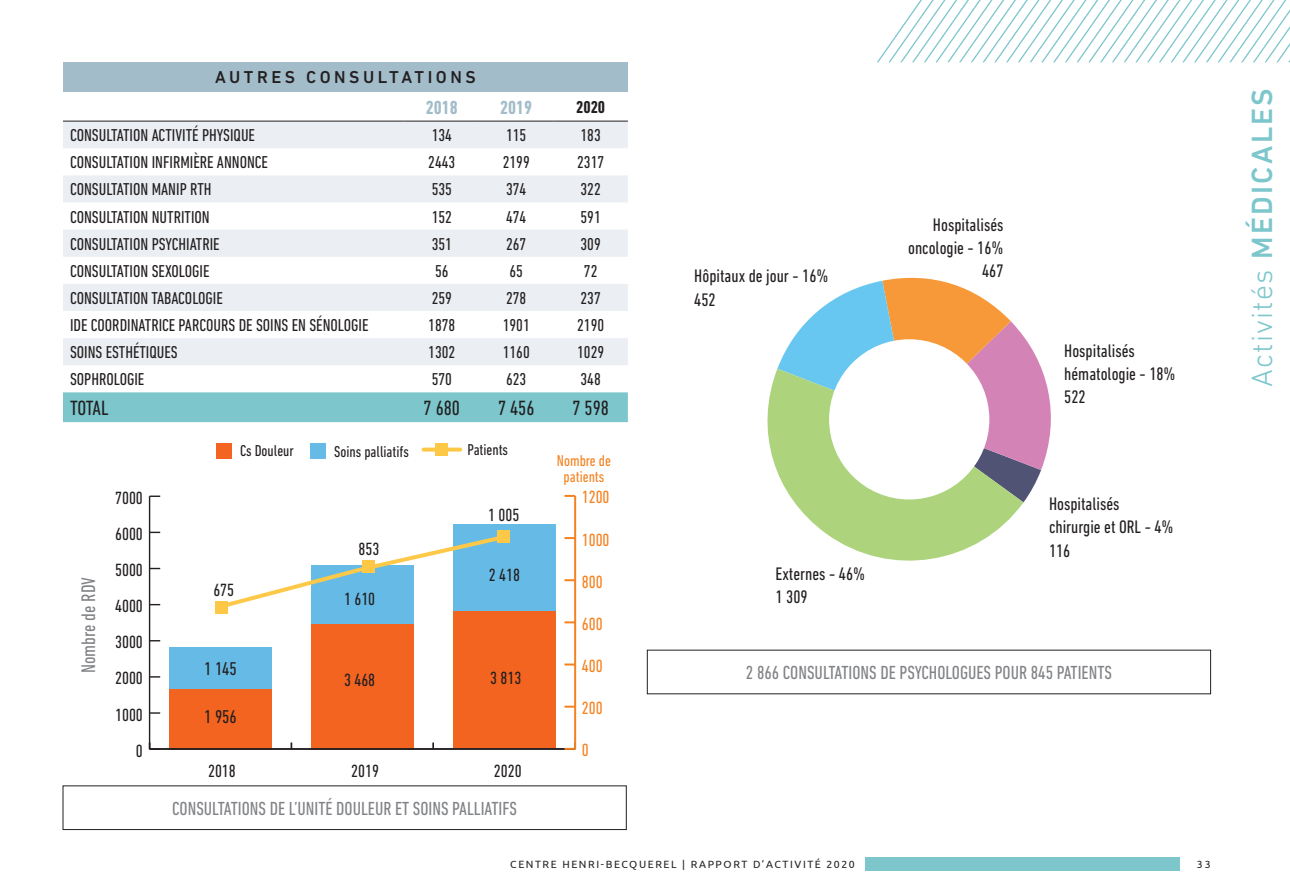
<style>
.page{position:relative;width:1290px;height:893px;background:#fff}
.page>*{position:absolute;margin:0;border:0;box-sizing:border-box;transform-origin:0 0}
.t1{font:300 29.75px "DIN Next LT Pro";letter-spacing:.04em;color:#7cc6cc}
.text_tablo_10_OK_CAP{font:condensed 21px "DIN Next LT Pro";color:#231f20}
.t2{font:condensed 19.95px "DIN Next LT Pro";letter-spacing:-.005em;color:#808285}
.titre_tableau{font:condensed 19.25px "DIN Next LT Pro";color:#808285}
._03-TEXTE_COURANT_TA{font:700 condensed 19.25px "DIN Next LT Pro";color:#a3bcca}
.t3{font:condensed 18.9px "DIN Next LT Pro";color:#231f20}
.t4{font:condensed 18.55px/23.1px "DIN Next LT Pro";color:#231f20}
.t5{font:condensed 18.03px "DIN Next LT Pro";color:#231f20}
.t6{font:condensed 18.03px "DIN Next LT Pro";color:#f58220}
.text_tablo_10_OK_CAP-2{font:condensed 17.5px "DIN Next LT Pro";color:#231f20}
.tétiere_tablo_OK{font:500 17.5px "DIN Next LT Pro";letter-spacing:.2em;color:#231f20}
._03-TEXTE_COURANT_TA-2{font:700 condensed 17.5px "DIN Next LT Pro";color:#231f20}
.t7{font:condensed 15.92px "DIN Next LT Pro";color:#231f20}
.t8{font:condensed 15.92px/15.9px "DIN Next LT Pro";color:#f58220;text-align:center}
.t9{font:10.5px "Ubuntu";letter-spacing:.15em;color:#231f20}
.s1{font-weight:500}
</style>
<div class="page">
<svg style="left:877px;top:0;width:413px;height:63px"></svg>
<div style="left:865px;top:857px;width:314px;height:14px;background:#7cc6cc"></div>
<div style="left:63px;top:62px;width:565px;height:30px;background:#a3bcca"></div>
<svg style="left:63px;top:122px;width:565px;height:243px;fill:#ebeff3"></svg>
<div style="left:63px;top:392px;width:565px;height:30px;background:#7cc6cc"></div>
<hr style="left:63px;top:121px;width:342px;height:1px;background:#231f20">
<hr style="left:405px;top:121px;width:74px;height:1px;background:#231f20">
<hr style="left:479px;top:121px;width:74px;height:1px;background:#231f20">
<hr style="left:553px;top:121px;width:75px;height:1px;background:#231f20">
<svg style="left:777px;top:277px;width:274px;height:225px"></svg>
<svg style="left:767px;top:369px;width:256px;height:192px;fill:#add47d"></svg>
<div style="left:829px;top:339px;width:160px;height:160px;background:#fff;border-radius:50%"></div>
<div style="left:63px;top:785px;width:564px;height:45px;border:1px solid #231f20"></div>
<div style="left:453px;top:524px;width:102px;height:87px;background:#66bbe6"></div>
<div style="left:311px;top:566px;width:102px;height:58px;background:#66bbe6"></div>
<div style="left:169px;top:647px;width:103px;height:42px;background:#66bbe6"></div>
<div style="left:453px;top:611px;width:102px;height:138px;background:#f36421"></div>
<div style="left:311px;top:624px;width:102px;height:125px;background:#f36421"></div>
<div style="left:169px;top:689px;width:103px;height:60px;background:#f36421"></div>
<hr style="left:150px;top:748px;width:425px;height:2px;background:#231f20">
<hr style="left:149px;top:496px;width:1px;height:253px;background:#231f20">
<svg style="left:150px;top:712px;width:10px;height:2px"></svg>
<svg style="left:150px;top:676px;width:10px;height:2px"></svg>
<div style="left:216px;top:443px;width:15px;height:15px;background:#f36421"></div>
<div style="left:310px;top:443px;width:15px;height:16px;background:#66bbe6"></div>
<svg style="left:216px;top:532px;width:293px;height:79px"></svg>
<hr style="left:574px;top:496px;width:2px;height:253px;background:#f58220">
<svg style="left:564px;top:742px;width:12px;height:8px"></svg>
<svg style="left:564px;top:706px;width:10px;height:2px"></svg>
<svg style="left:564px;top:663px;width:11px;height:2px"></svg>
<svg style="left:564px;top:621px;width:11px;height:2px"></svg>
<svg style="left:564px;top:579px;width:10px;height:2px"></svg>
<svg style="left:564px;top:537px;width:10px;height:2px"></svg>
<svg style="left:564px;top:495px;width:11px;height:2px"></svg>
<div style="left:498px;top:530px;width:12px;height:12px;background:#fec847"></div>
<div style="left:362px;top:560px;width:12px;height:12px;background:#fec847"></div>
<div style="left:216px;top:602px;width:12px;height:12px;background:#fec847"></div>
<div style="left:436px;top:444px;width:12px;height:12px;background:#fec847"></div>
<svg style="left:424px;top:448px;width:36px;height:4px"></svg>
<p class="tétiere_tablo_OK" style="left:215px;top:67px;width:262px">AUTRES CONSULTATIONS</p>
<p class="_03-TEXTE_COURANT_TA" style="left:426px;top:96px;width:34px">2018</p>
<p class="_03-TEXTE_COURANT_TA" style="left:500px;top:96px;width:34px">2019</p>
<p class="_03-TEXTE_COURANT_TA-2" style="left:576px;top:97px;width:31px">2020</p>
<p class="text_tablo_10_OK_CAP-2" style="left:70px;top:125px;width:187px">CONSULTATION ACTIVITÉ PHYSIQUE</p>
<p class="text_tablo_10_OK_CAP-2" style="left:432px;top:125px;width:22px">134</p>
<p class="text_tablo_10_OK_CAP-2" style="left:506px;top:125px;width:22px">115</p>
<p class="text_tablo_10_OK_CAP-2" style="left:580px;top:125px;width:22px">183</p>
<p class="text_tablo_10_OK_CAP-2" style="left:70px;top:153px;width:200px">CONSULTATION INFIRMIÈRE ANNONCE</p>
<p class="text_tablo_10_OK_CAP-2" style="left:428px;top:153px;width:29px">2443</p>
<p class="text_tablo_10_OK_CAP-2" style="left:503px;top:153px;width:29px">2199</p>
<p class="text_tablo_10_OK_CAP-2" style="left:577px;top:153px;width:29px">2317</p>
<p class="text_tablo_10_OK_CAP-2" style="left:70px;top:180px;width:143px">CONSULTATION MANIP RTH</p>
<p class="text_tablo_10_OK_CAP-2" style="left:432px;top:180px;width:22px">535</p>
<p class="text_tablo_10_OK_CAP-2" style="left:506px;top:180px;width:22px">374</p>
<p class="text_tablo_10_OK_CAP-2" style="left:580px;top:180px;width:22px">322</p>
<p class="text_tablo_10_OK_CAP-2" style="left:70px;top:207px;width:141px">CONSULTATION NUTRITION</p>
<p class="text_tablo_10_OK_CAP-2" style="left:432px;top:207px;width:22px">152</p>
<p class="text_tablo_10_OK_CAP-2" style="left:506px;top:207px;width:22px">474</p>
<p class="text_tablo_10_OK_CAP-2" style="left:580px;top:207px;width:22px">591</p>
<p class="text_tablo_10_OK_CAP-2" style="left:70px;top:234px;width:151px">CONSULTATION PSYCHIATRIE</p>
<p class="text_tablo_10_OK_CAP-2" style="left:432px;top:234px;width:22px">351</p>
<p class="text_tablo_10_OK_CAP-2" style="left:506px;top:234px;width:22px">267</p>
<p class="text_tablo_10_OK_CAP-2" style="left:580px;top:234px;width:22px">309</p>
<p class="text_tablo_10_OK_CAP-2" style="left:70px;top:261px;width:141px">CONSULTATION SEXOLOGIE</p>
<p class="text_tablo_10_OK_CAP-2" style="left:435px;top:261px;width:15px">56</p>
<p class="text_tablo_10_OK_CAP-2" style="left:509px;top:261px;width:15px">65</p>
<p class="text_tablo_10_OK_CAP-2" style="left:584px;top:261px;width:15px">72</p>
<p class="text_tablo_10_OK_CAP-2" style="left:70px;top:288px;width:154px">CONSULTATION TABACOLOGIE</p>
<p class="text_tablo_10_OK_CAP-2" style="left:432px;top:288px;width:22px">259</p>
<p class="text_tablo_10_OK_CAP-2" style="left:506px;top:288px;width:22px">278</p>
<p class="text_tablo_10_OK_CAP-2" style="left:580px;top:288px;width:22px">237</p>
<p class="text_tablo_10_OK_CAP-2" style="left:70px;top:315px;width:300px">IDE COORDINATRICE PARCOURS DE SOINS EN SÉNOLOGIE</p>
<p class="text_tablo_10_OK_CAP-2" style="left:428px;top:315px;width:29px">1878</p>
<p class="text_tablo_10_OK_CAP-2" style="left:503px;top:315px;width:29px">1901</p>
<p class="text_tablo_10_OK_CAP-2" style="left:577px;top:315px;width:29px">2190</p>
<p class="text_tablo_10_OK_CAP-2" style="left:70px;top:342px;width:109px">SOINS ESTHÉTIQUES</p>
<p class="text_tablo_10_OK_CAP-2" style="left:428px;top:342px;width:29px">1302</p>
<p class="text_tablo_10_OK_CAP-2" style="left:503px;top:342px;width:29px">1160</p>
<p class="text_tablo_10_OK_CAP-2" style="left:577px;top:342px;width:29px">1029</p>
<p class="text_tablo_10_OK_CAP-2" style="left:70px;top:370px;width:76px">SOPHROLOGIE</p>
<p class="text_tablo_10_OK_CAP-2" style="left:432px;top:370px;width:22px">570</p>
<p class="text_tablo_10_OK_CAP-2" style="left:506px;top:370px;width:22px">623</p>
<p class="text_tablo_10_OK_CAP-2" style="left:580px;top:370px;width:22px">348</p>
<p class="text_tablo_10_OK_CAP" style="left:70px;top:396px;width:40px">TOTAL</p>
<p class="text_tablo_10_OK_CAP" style="left:424px;top:396px;width:38px">7 680</p>
<p class="text_tablo_10_OK_CAP" style="left:498px;top:396px;width:38px">7 456</p>
<p class="text_tablo_10_OK_CAP" style="left:572px;top:396px;width:38px">7 598</p>
<p class="t2" style="left:77px;top:673px;width:98px;rotate:-90deg">Nombre de RDV</p>
<p class="t5" style="left:115px;top:487px;width:29px">7000</p>
<p class="t5" style="left:115px;top:524px;width:29px">6000</p>
<p class="t5" style="left:115px;top:560px;width:29px">5000</p>
<p class="t5" style="left:115px;top:596px;width:29px">4000</p>
<p class="t5" style="left:115px;top:632px;width:29px">3000</p>
<p class="t5" style="left:115px;top:668px;width:29px">2000</p>
<p class="t5" style="left:115px;top:704px;width:29px">1000</p>
<p class="t5" style="left:136px;top:740px;width:8px">0</p>
<p class="t7" style="left:240px;top:442px;width:55px">Cs Douleur</p>
<p class="t7" style="left:334px;top:442px;width:76px">Soins palliatifs</p>
<p class="t5" style="left:213px;top:580px;width:22px">675</p>
<p class="t5" style="left:358px;top:539px;width:22px">853</p>
<p class="t5" style="left:344px;top:588px;width:33px">1 610</p>
<p class="t7" style="left:467px;top:441px;width:42px">Patients</p>
<p class="t5" style="left:488px;top:504px;width:33px">1 005</p>
<p class="t5" style="left:489px;top:564px;width:33px">2 418</p>
<p class="t3" style="left:204px;top:658px;width:34px">1 145</p>
<p class="t3" style="left:204px;top:706px;width:34px">1 956</p>
<p class="t5" style="left:344px;top:670px;width:33px">3 468</p>
<p class="t5" style="left:490px;top:668px;width:33px">3 813</p>
<p class="t5" style="left:208px;top:761px;width:29px">2018</p>
<p class="t5" style="left:351px;top:761px;width:29px">2019</p>
<p class="t5" style="left:494px;top:761px;width:29px">2020</p>
<p class="titre_tableau" style="left:172px;top:797px;width:346px">CONSULTATIONS DE L’UNITÉ DOULEUR ET SOINS PALLIATIFS</p>
<p class="t8" style="left:557px;top:452px;width:56px">Nombre de patients</p>
<p class="t6" style="left:582px;top:487px;width:29px">1200</p>
<p class="t6" style="left:582px;top:529px;width:29px">1000</p>
<p class="t6" style="left:582px;top:571px;width:22px">800</p>
<p class="t6" style="left:582px;top:614px;width:22px">600</p>
<p class="t6" style="left:582px;top:656px;width:22px">400</p>
<p class="t6" style="left:582px;top:698px;width:22px">200</p>
<p class="t6" style="left:582px;top:740px;width:8px">0</p>
<p class="t4" style="left:694px;top:264px;width:136px">Hôpitaux de jour - 16%<br>452</p>
<p class="t4" style="left:908px;top:213px;width:97px;text-align:right">Hospitalisés oncologie - 16%<br>467</p>
<p class="t4" style="left:775px;top:562px;width:91px">Externes - 46%<br>1 309</p>
<p class="t4" style="left:1064px;top:339px;width:113px">Hospitalisés hématologie - 18%<br>522</p>
<p class="t4" style="left:1049px;top:492px;width:126px">Hospitalisés chirurgie et ORL - 4%<br>116</p>
<p class="titre_tableau" style="left:746px;top:662px;width:367px">2 866 CONSULTATIONS DE PSYCHOLOGUES POUR 845 PATIENTS</p>
<p class="t9" style="left:510px;top:858px;width:346px">CENTRE HENRI-BECQUEREL | RAPPORT D’ACTIVITÉ 2020</p>
<p class="t9" style="left:1196px;top:858px;width:15px">33</p>
<h1 class="t1" style="left:1245px;top:387px;width:300px;rotate:-90deg">Activités <span class="s1">MÉDICALES</span></h1>
</div>
